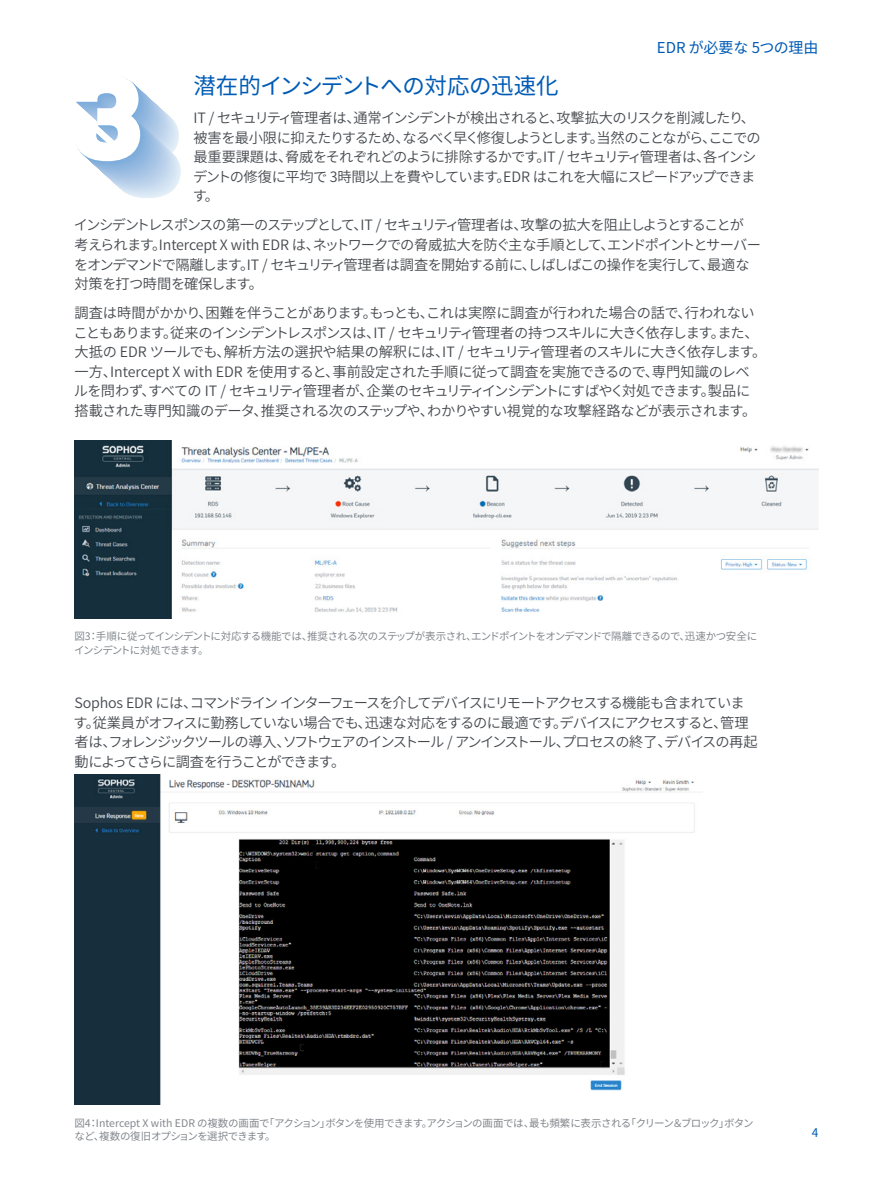
<style>
.page{position:relative;width:893px;height:1191px;background:#fff}
.page>*{position:absolute;margin:0;border:0;box-sizing:border-box;transform-origin:0 0}
.Subheading_1{font:22.5px "Noto Sans CJ Kjp";letter-spacing:-.02em;color:#005bb5}
.t1{font:15px "Noto Sans CJ Kjp";color:#005bb5}
.Body_Copy{font:600 14.25px/19.5px "Noto Sans CJ Kjp";letter-spacing:-.065em;color:#464a4f}
.Body_Copy-2{font:600 14.25px/19.5px "Noto Sans CJ Kjp";letter-spacing:-.035em;color:#464a4f}
.t2{font:12px "Noto Sans CJ Kjp";color:#005bb5}
.Sales_Address{font:10.5px/13.5px "Noto Sans CJ Kjp";letter-spacing:-.035em;color:#83888e}
.Sales_Address-2{font:10.5px/13.5px "Noto Sans CJ Kjp";letter-spacing:-.055em;color:#83888e}
</style>
<div class="page">
<img style="left:74px;top:775px;width:621px;height:330px">
<svg style="left:76px;top:77px;width:105px;height:121px"></svg>
<img style="left:74px;top:440px;width:745px;height:179px">
<p class="t1" style="left:657px;top:39px;width:163px">EDR が必要な 5つの理由</p>
<p class="Subheading_1" style="left:193px;top:73px;width:367px">潜在的インシデントへの対応の迅速化</p>
<p class="Body_Copy" style="left:193px;top:108px;width:570px">IT / セキュリティ管理者は、通常インシデントが検出されると、攻撃拡大のリスクを削減したり、被害を最小限に抑えたりするため、なるべく早く修復しようとします。当然のことながら、ここでの最重要課題は、脅威をそれぞれどのように排除するかです。IT / セキュリティ管理者は、各インシデントの修復に平均で 3時間以上を費やしています。EDR はこれを大幅にスピードアップできます。</p>
<p class="Body_Copy" style="left:74px;top:216px;width:689px">インシデントレスポンスの第一のステップとして、IT / セキュリティ管理者は、攻撃の拡大を阻止しようとすることが考えられます。Intercept X with EDR は、ネットワークでの脅威拡大を防ぐ主な手順として、エンドポイントとサーバーをオンデマンドで隔離します。IT / セキュリティ管理者は調査を開始する前に、しばしばこの操作を実行して、最適な対策を打つ時間を確保します。</p>
<p class="Body_Copy-2" style="left:73px;top:303px;width:694px">調査は時間がかかり、困難を伴うことがあります。もっとも、これは実際に調査が行われた場合の話で、行われないこともあります。従来のインシデントレスポンスは、IT / セキュリティ管理者の持つスキルに大きく依存します。また、大抵の EDR ツールでも、解析方法の選択や結果の解釈には、IT / セキュリティ管理者のスキルに大きく依存します。一方、Intercept X with EDR を使用すると、事前設定された手順に従って調査を実施できるので、専門知識のレベルを問わず、すべての IT / セキュリティ管理者が、企業のセキュリティインシデントにすばやく対処できます。製品に搭載された専門知識のデータ、推奨される次のステップや、わかりやすい視覚的な攻撃経路などが表示されます。</p>
<p class="Sales_Address-2" style="left:74px;top:630px;width:685px">図3：手順に従ってインシデントに対応する機能では、推奨される次のステップが表示され、エンドポイントをオンデマンドで隔離できるので、迅速かつ安全にインシデントに対処できます。</p>
<p class="Body_Copy" style="left:74px;top:693px;width:685px">Sophos EDR には、コマンドライン インターフェースを介してデバイスにリモートアクセスする機能も含まれています。従業員がオフィスに勤務していない場合でも、迅速な対応をするのに最適です。デバイスにアクセスすると、管理者は、フォレンジックツールの導入、ソフトウェアのインストール / アンインストール、プロセスの終了、デバイスの再起動によってさらに調査を行うことができます。</p>
<p class="Sales_Address" style="left:74px;top:1116px;width:681px">図4：Intercept X with EDR の複数の画面で「アクション」ボタンを使用できます。アクションの画面では、最も頻繁に表示される「クリーン＆ブロック」ボタンなど、複数の復旧オプションを選択できます。</p>
<p class="t2" style="left:812px;top:1125px;width:8px">4</p>
</div>
